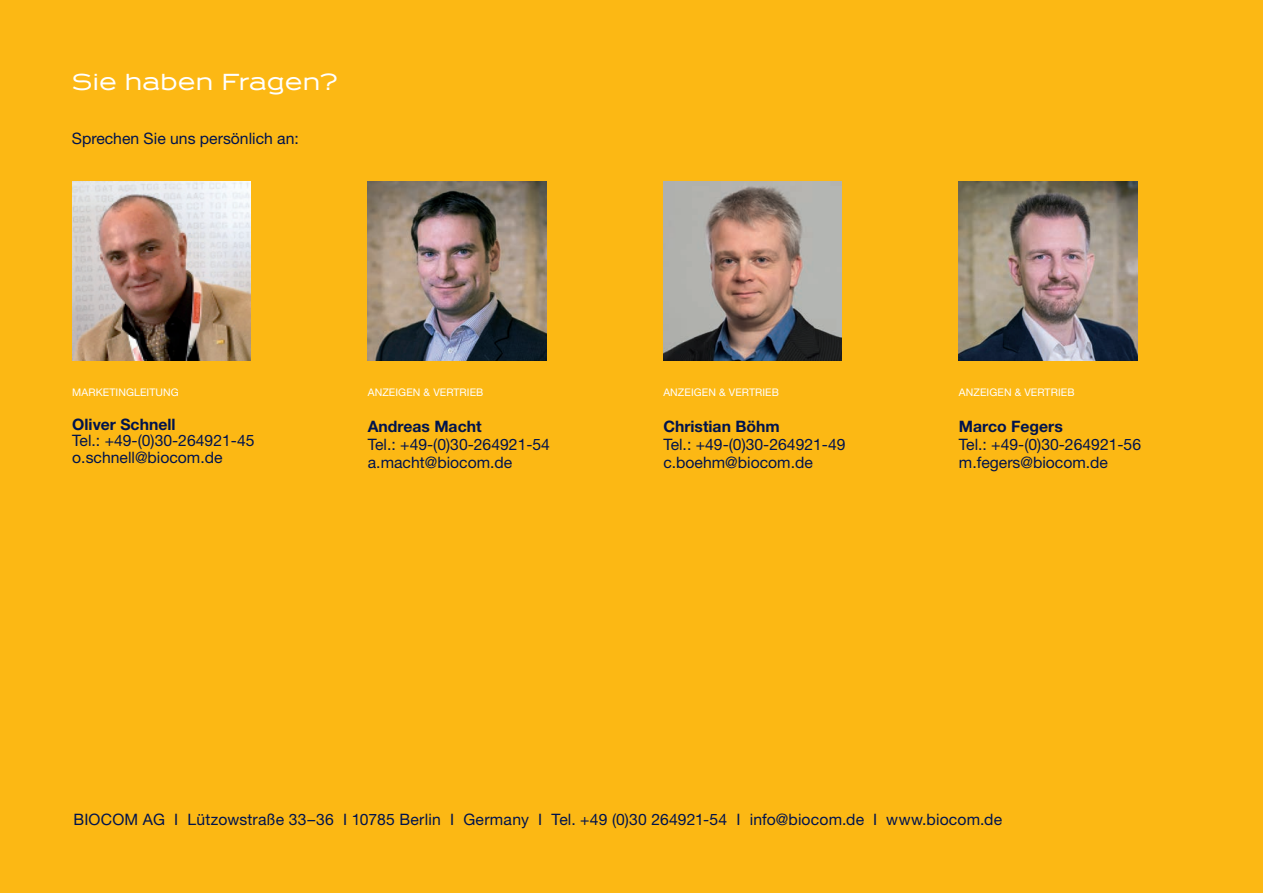
<style>
.page{position:relative;width:1263px;height:893px;background:#fcb814}
.page>*{position:absolute;margin:0;border:0;box-sizing:border-box;transform-origin:0 0}
.t1{font:600 23.1px "Zentralia";color:#fff}
.t2{font:15.75px/18px "Helvetica Neue LT Std";color:#00134d}
.t3{font:700 15.75px "Helvetica Neue LT Std";color:#00134d}
.t4{font:10.5px "Helvetica Neue LT Std";letter-spacing:.01em;color:#fff}
</style>
<div class="page">
<img style="left:72px;top:182px;width:179px;height:179px">
<img style="left:368px;top:182px;width:178px;height:179px">
<img style="left:663px;top:182px;width:179px;height:179px">
<img style="left:959px;top:182px;width:178px;height:179px">
<h1 class="t1" style="left:72px;top:67px;width:267px">Sie haben Fragen?</h1>
<p class="t2" style="left:72px;top:129px;width:228px">Sprechen Sie uns persönlich an:</p>
<p class="t4" style="left:72px;top:386px;width:17px">Marketingleitung</p>
<p class="t3" style="left:72px;top:414px;width:105px">Oliver Schnell</p>
<p class="t2" style="left:72px;top:432px;width:184px;line-height:16.8px">Tel.: +49-(0)30-264921-45 o.schnell@biocom.de</p>
<p class="t4" style="left:368px;top:386px;width:15px">Anzeigen</p>
<p class="t4" style="left:424px;top:386px;width:24px">&amp; Vertrieb</p>
<p class="t3" style="left:368px;top:417px;width:115px">Andreas Macht</p>
<p class="t2" style="left:368px;top:435px;width:184px">Tel.: +49-(0)30-264921-54 a.macht@biocom.de</p>
<p class="t4" style="left:663px;top:386px;width:15px">Anzeigen</p>
<p class="t4" style="left:719px;top:386px;width:24px">&amp; Vertrieb</p>
<p class="t3" style="left:663px;top:417px;width:118px">Christian Böhm</p>
<p class="t2" style="left:663px;top:435px;width:184px">Tel.: +49-(0)30-264921-49 c.boehm@biocom.de</p>
<p class="t4" style="left:959px;top:386px;width:15px">Anzeigen</p>
<p class="t4" style="left:1015px;top:386px;width:24px">&amp; Vertrieb</p>
<p class="t3" style="left:959px;top:417px;width:105px">Marco Fegers</p>
<p class="t2" style="left:959px;top:435px;width:184px">Tel.: +49-(0)30-264921-56 m.fegers@biocom.de</p>
<p class="t2" style="left:73px;top:810px;width:930px">BIOCOM AG I Lützowstraße 33–36 I 10785 Berlin I Germany I Tel. +49 (0)30 264921-54 I info@biocom.de I www.biocom.de</p>
</div>
